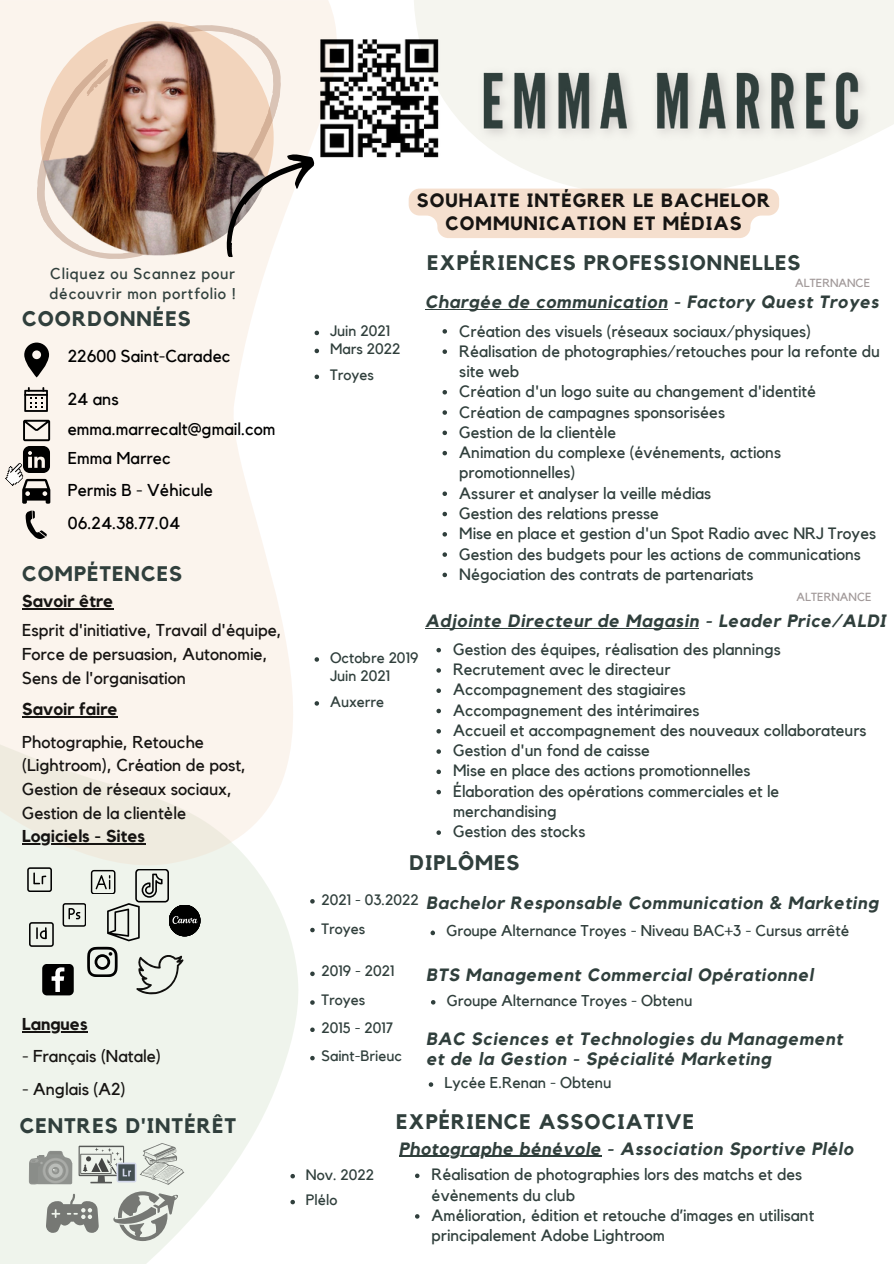
<style>
.page{position:relative;width:894px;height:1264px;background:#fff}
.page>*{position:absolute;margin:0;border:0;box-sizing:border-box;transform-origin:0 0}
.t1{font:700 21px "Kollektif";letter-spacing:.05em;color:#303f3c}
.t2{font:700 19.2px/22.5px "Kollektif";letter-spacing:.05em;color:#161412;text-align:center}
.t3{font:italic 700 17.7px/20.2px "Kollektif";letter-spacing:.04em;color:#303f3c}
.t4{font:17.1px/23.7px "Kollektif";color:#161412}
.t5{font:17.1px/32.8px "Kollektif";color:#000}
.t6{font:700 17.1px "Kollektif";color:#161412}
.t7{font:16.35px/20.2px "Kollektif";color:#303f3c}
.t8{font:15.6px "Kollektif";color:#303f3c}
.t9{font:15.6px/20.2px "Kollektif";letter-spacing:.05em;color:#303f3c}
.t10{font:15px/28.2px "Kollektif";color:#303f3c}
.t11{font:11.7px "Kollektif";color:#a29a9a}
</style>
<div class="page">
<svg style="left:0;top:887px;width:298px;height:376px;fill:#eff4ec"></svg>
<svg style="left:0;top:0;width:336px;height:887px;fill:#fbf4ed"></svg>
<svg style="left:414px;top:0;width:479px;height:188px;fill:#f5f5ef"></svg>
<svg style="left:0;top:0;width:325px;height:298px;background:#f9f2eb"></svg>
<img style="left:31px;top:18px;width:241px;height:241px;border-radius:50%">
<svg style="left:27px;top:865px;width:173px;height:130px;background:#c7cbc5"></svg>
<img style="left:468px;top:45px;width:417px;height:122px">
<svg style="left:310px;top:899px;width:4px;height:4px"></svg>
<svg style="left:310px;top:927px;width:4px;height:5px"></svg>
<svg style="left:310px;top:971px;width:4px;height:5px"></svg>
<svg style="left:310px;top:1000px;width:4px;height:4px"></svg>
<svg style="left:310px;top:1027px;width:4px;height:5px"></svg>
<svg style="left:310px;top:1055px;width:4px;height:5px"></svg>
<svg style="left:430px;top:930px;width:5px;height:5px"></svg>
<svg style="left:428px;top:1082px;width:5px;height:4px"></svg>
<svg style="left:442px;top:329px;width:5px;height:4px"></svg>
<svg style="left:442px;top:349px;width:5px;height:5px"></svg>
<svg style="left:442px;top:390px;width:5px;height:4px"></svg>
<svg style="left:442px;top:410px;width:5px;height:5px"></svg>
<svg style="left:442px;top:430px;width:5px;height:5px"></svg>
<svg style="left:442px;top:451px;width:5px;height:4px"></svg>
<svg style="left:442px;top:491px;width:5px;height:5px"></svg>
<svg style="left:442px;top:512px;width:5px;height:4px"></svg>
<svg style="left:442px;top:532px;width:5px;height:4px"></svg>
<svg style="left:442px;top:552px;width:5px;height:5px"></svg>
<svg style="left:442px;top:572px;width:5px;height:5px"></svg>
<svg style="left:431px;top:1000px;width:4px;height:4px"></svg>
<hr style="left:425px;top:628px;width:273px;height:1px;background:#303f3c">
<hr style="left:425px;top:309px;width:242px;height:1px;background:#303f3c">
<svg style="left:204px;top:141px;width:118px;height:118px"></svg>
<svg style="left:29px;top:1150px;width:43px;height:34px"></svg>
<svg style="left:79px;top:1142px;width:105px;height:42px;background:#c6cac5"></svg>
<svg style="left:46px;top:1193px;width:53px;height:39px;background:#a9aca6"></svg>
<svg style="left:113px;top:1191px;width:65px;height:49px;background:#b9bdb7"></svg>
<img style="left:316px;top:36px;width:126px;height:128px">
<svg style="left:24px;top:342px;width:25px;height:35px"></svg>
<svg style="left:24px;top:387px;width:24px;height:25px"></svg>
<svg style="left:26px;top:510px;width:21px;height:29px"></svg>
<svg style="left:1px;top:420px;width:49px;height:83px;background:#ada8a4"></svg>
<svg style="left:408px;top:188px;width:371px;height:50px;background:#f5e1d2"></svg>
<hr style="left:22px;top:608px;width:91px;height:1px;background:#161412">
<hr style="left:22px;top:716px;width:96px;height:1px;background:#161412">
<hr style="left:22px;top:843px;width:123px;height:1px;background:#161412">
<svg style="left:436px;top:648px;width:5px;height:4px"></svg>
<svg style="left:436px;top:668px;width:5px;height:4px"></svg>
<svg style="left:436px;top:688px;width:5px;height:5px"></svg>
<svg style="left:436px;top:708px;width:5px;height:5px"></svg>
<svg style="left:436px;top:729px;width:5px;height:4px"></svg>
<svg style="left:436px;top:749px;width:5px;height:4px"></svg>
<svg style="left:436px;top:769px;width:5px;height:5px"></svg>
<svg style="left:436px;top:789px;width:5px;height:5px"></svg>
<svg style="left:436px;top:830px;width:5px;height:5px"></svg>
<svg style="left:314px;top:657px;width:5px;height:4px"></svg>
<svg style="left:314px;top:701px;width:5px;height:4px"></svg>
<svg style="left:314px;top:331px;width:5px;height:4px"></svg>
<svg style="left:314px;top:349px;width:5px;height:4px"></svg>
<svg style="left:314px;top:374px;width:5px;height:5px"></svg>
<hr style="left:22px;top:1031px;width:66px;height:1px;background:#161412">
<hr style="left:398px;top:1155px;width:203px;height:1px;background:#303f3c">
<svg style="left:415px;top:1173px;width:4px;height:5px"></svg>
<svg style="left:415px;top:1214px;width:4px;height:4px"></svg>
<svg style="left:290px;top:1173px;width:5px;height:5px"></svg>
<svg style="left:290px;top:1199px;width:5px;height:5px"></svg>
<p class="t9" style="left:49px;top:264px;width:188px">Cliquez ou Scannez pour découvrir mon portfolio !</p>
<p class="t1" style="left:22px;top:309px;width:170px">COORDONNÉES</p>
<p class="t5" style="left:68px;top:340px;width:164px">22600 Saint-Caradec</p>
<p class="t5" style="left:68px;top:383px;width:52px">24 ans</p>
<p class="t5" style="left:68px;top:413px;width:209px">emma.marrecalt@gmail.com</p>
<p class="t5" style="left:68px;top:442px;width:104px">Emma Marrec</p>
<p class="t5" style="left:68px;top:475px;width:146px">Permis B - Véhicule<br>06.24.38.77.04</p>
<p class="t1" style="left:22px;top:563px;width:161px">COMPÉTENCES</p>
<p class="t6" style="left:22px;top:593px;width:93px">Savoir être</p>
<p class="t4" style="left:22px;top:619px;width:261px">Esprit d'initiative, Travail d'équipe,<br>Force de persuasion, Autonomie,<br>Sens de l'organisation</p>
<p class="t6" style="left:22px;top:701px;width:97px">Savoir faire</p>
<p class="t4" style="left:22px;top:730px;width:225px">Photographie, Retouche (Lightroom), Création de post,<br>Gestion de réseaux sociaux,<br>Gestion de la clientèle</p>
<p class="t6" style="left:22px;top:828px;width:124px">Logiciels - Sites</p>
<p class="t6" style="left:22px;top:1016px;width:67px">Langues</p>
<p class="t4" style="left:22px;top:1044px;width:140px">- Français (Natale)</p>
<p class="t4" style="left:22px;top:1078px;width:105px">- Anglais (A2)</p>
<p class="t1" style="left:20px;top:1116px;width:218px">CENTRES D'INTÉRÊT</p>
<p class="t2" style="left:417px;top:190px;width:355px">SOUHAITE INTÉGRER LE BACHELOR<br>COMMUNICATION ET MÉDIAS</p>
<p class="t1" style="left:427px;top:253px;width:375px">EXPÉRIENCES PROFESSIONNELLES</p>
<p class="t11" style="left:795px;top:277px;width:76px">ALTERNANCE</p>
<p class="t10" style="left:330px;top:322px;width:72px;line-height:18px">Juin 2021<br>Mars 2022</p>
<p class="t10" style="left:330px;top:361px;width:45px">Troyes</p>
<p class="t3" style="left:425px;top:292px;width:455px">Chargée de communication - Factory Quest Troyes</p>
<p class="t7" style="left:459px;top:321px;width:422px">Création des visuels (réseaux sociaux/physiques)<br>Réalisation de photographies/retouches pour la refonte du site web<br>Création d'un logo suite au changement d'identité Création de campagnes sponsorisées<br>Gestion de la clientèle<br>Animation du complexe (événements, actions promotionnelles)<br>Assurer et analyser la veille médias<br>Gestion des relations presse<br>Mise en place et gestion d'un Spot Radio avec NRJ Troyes Gestion des budgets pour les actions de communications Négociation des contrats de partenariats</p>
<p class="t11" style="left:796px;top:591px;width:76px">ALTERNANCE</p>
<p class="t3" style="left:425px;top:611px;width:462px">Adjointe Directeur de Magasin - Leader Price/ALDI</p>
<p class="t7" style="left:453px;top:639px;width:415px">Gestion des équipes, réalisation des plannings Recrutement avec le directeur<br>Accompagnement des stagiaires<br>Accompagnement des intérimaires<br>Accueil et accompagnement des nouveaux collaborateurs Gestion d'un fond de caisse<br>Mise en place des actions promotionnelles<br>Élaboration des opérations commerciales et le merchandising<br>Gestion des stocks</p>
<p class="t10" style="left:330px;top:649px;width:90px;line-height:18px">Octobre 2019<br>Juin 2021</p>
<p class="t10" style="left:330px;top:688px;width:56px">Auxerre</p>
<p class="t1" style="left:409px;top:852px;width:111px">DIPLÔMES</p>
<p class="t10" style="left:321px;top:886px;width:99px">2021 - 03.2022<br>Troyes</p>
<p class="t10" style="left:321px;top:957px;width:82px">2019 - 2021<br>Troyes<br>2015 - 2017<br>Saint-Brieuc</p>
<p class="t3" style="left:426px;top:893px;width:453px">Bachelor Responsable Communication &amp; Marketing</p>
<p class="t8" style="left:446px;top:923px;width:404px">Groupe Alternance Troyes - Niveau BAC+3 - Cursus arrêté</p>
<p class="t3" style="left:426px;top:965px;width:388px">BTS Management Commercial Opérationnel</p>
<p class="t8" style="left:446px;top:993px;width:247px">Groupe Alternance Troyes - Obtenu</p>
<p class="t3" style="left:426px;top:1029px;width:418px">BAC Sciences et Technologies du Management et de la Gestion - Spécialité Marketing</p>
<p class="t8" style="left:444px;top:1075px;width:168px">Lycée E.Renan - Obtenu</p>
<p class="t10" style="left:306px;top:1161px;width:70px;line-height:26px">Nov. 2022<br>Plélo</p>
<p class="t1" style="left:396px;top:1112px;width:299px">EXPÉRIENCE ASSOCIATIVE</p>
<p class="t3" style="left:398px;top:1139px;width:456px">Photographe bénévole - Association Sportive Plélo</p>
<p class="t7" style="left:431px;top:1165px;width:384px">Réalisation de photographies lors des matchs et des évènements du club<br>Amélioration, édition et retouche d’images en utilisant principalement Adobe Lightroom</p>
</div>
